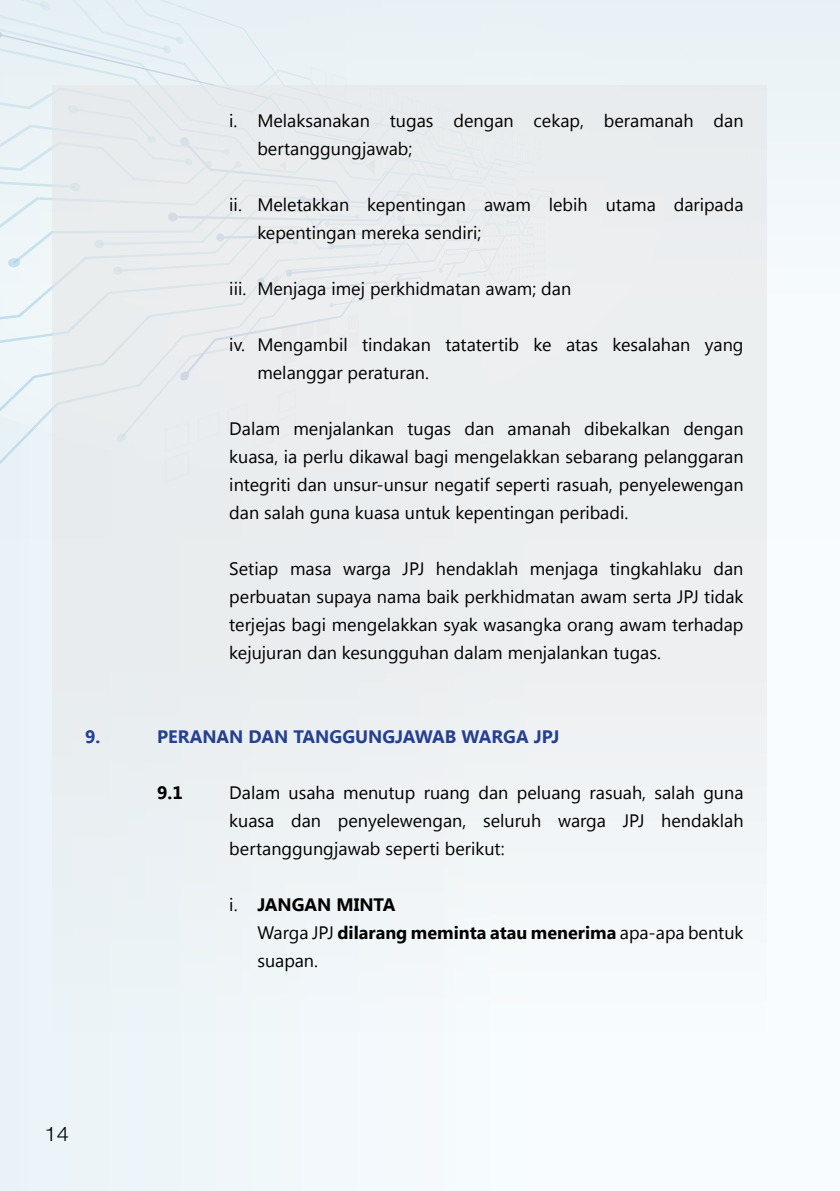
<style>
.page{position:relative;width:840px;height:1191px;background:#fff}
.page>*{position:absolute;margin:0;border:0;box-sizing:border-box;transform-origin:0 0}
.t1{font:300 20px "Helvetica Neue LT Std";color:#000;scale:1.1 1}
.t2{font:18px/28px "Segoe UI";color:#000}
.t3{font:700 18px/28px "Segoe UI";color:#000}
.t4{font:700 18px "Segoe UI";color:#25408f}
.s1{font-weight:400}
</style>
<div class="page">
<svg style="left:839px;top:0;width:1px;height:262px"></svg>
<svg style="left:0;top:539px;width:767px;height:652px"></svg>
<div style="left:0;top:0;width:839px;height:539px;background:linear-gradient(to right,#e5eff4,#eef4f8)"></div>
<div style="left:51px;top:85px;width:715px;height:1034px;background:linear-gradient(to right,#e9eef0,#f0f3f5)"></div>
<p class="t2" style="left:257px;top:105px;width:487px;text-indent:-28px">i. Melaksanakan tugas dengan cekap, beramanah dan bertanggungjawab;</p>
<p class="t2" style="left:257px;top:189px;width:487px;text-indent:-28px">ii. Meletakkan kepentingan awam lebih utama daripada kepentingan mereka sendiri;</p>
<p class="t2" style="left:229px;top:273px;width:343px">iii. Menjaga imej perkhidmatan awam; dan</p>
<p class="t2" style="left:257px;top:329px;width:487px;text-indent:-28px">iv. Mengambil tindakan tatatertib ke atas kesalahan yang melanggar peraturan.</p>
<p class="t2" style="left:229px;top:413px;width:515px;text-align:justify">Dalam menjalankan tugas dan amanah dibekalkan dengan kuasa, ia perlu dikawal bagi mengelakkan sebarang pelanggaran integriti dan unsur-unsur negatif seperti rasuah, penyelewengan dan salah guna kuasa untuk kepentingan peribadi.</p>
<p class="t2" style="left:229px;top:553px;width:515px;text-align:justify">Setiap masa warga JPJ hendaklah menjaga tingkahlaku dan perbuatan supaya nama baik perkhidmatan awam serta JPJ tidak terjejas bagi mengelakkan syak wasangka orang awam terhadap kejujuran dan kesungguhan dalam menjalankan tugas.</p>
<p class="t4" style="left:85px;top:723px;width:17px">9.</p>
<p class="t4" style="left:157px;top:723px;width:403px">PERANAN DAN TANGGUNGJAWAB WARGA JPJ</p>
<p class="t3" style="left:157px;top:777px;width:27px">9.1</p>
<p class="t2" style="left:229px;top:777px;width:515px;text-align:justify">Dalam usaha menutup ruang dan peluang rasuah, salah guna kuasa dan penyelewengan, seluruh warga JPJ hendaklah bertanggungjawab seperti berikut:</p>
<p class="t3" style="left:257px;top:889px;width:487px;text-indent:-28px"><span class="s1">i.</span> JANGAN MINTA<br><span class="s1">Warga JPJ</span> dilarang meminta atau menerima <span class="s1">apa-apa bentuk suapan.</span></p>
<p class="t1" style="left:44px;top:1122px;width:24px">14</p>
</div>
